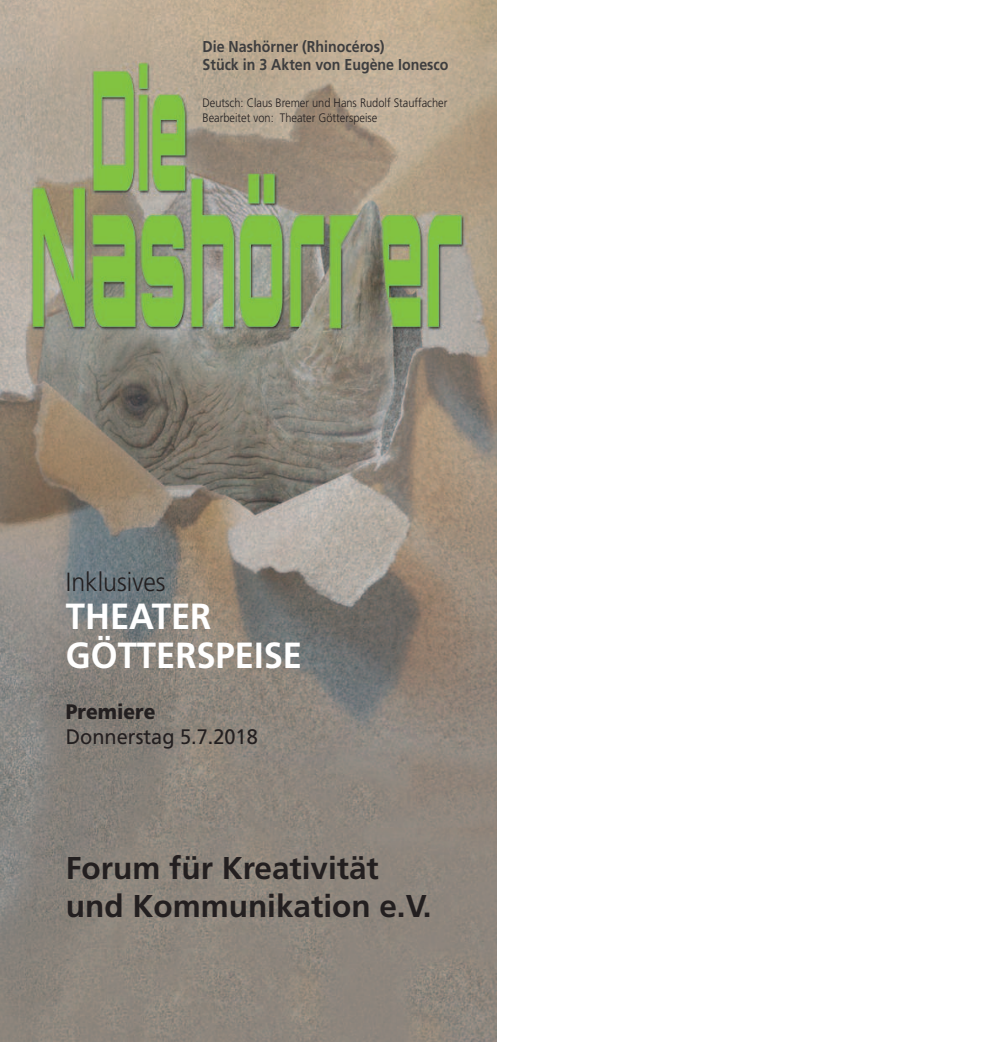
<style>
.page{position:relative;width:993px;height:1042px;background:#fff}
.page>*{position:absolute;margin:0;border:0;box-sizing:border-box;transform-origin:0 0}
.t1{font:700 36.4px/38.7px "Frutiger";color:#fff;scale:.95 1}
.t2{font:700 31.5px/37.8px "Frutiger";color:#231f20}
.t3{font:300 26.25px "Frutiger";color:#231f20;scale:.95 1}
.t4{font:21px "Frutiger";color:#231f20;scale:.95 1}
.t5{font:900 21px "Frutiger";color:#231f20;scale:.91 1}
.t6{font:700 15.75px/18.9px "Frutiger";color:#3e3e3f;scale:.9 1}
.t7{font:300 12.25px/14.7px "Frutiger";color:#231f20;scale:.9 1}
</style>
<div class="page">
<img style="left:0;top:0;width:496px;height:1042px">
<p class="t6" style="left:202px;top:38px;width:275px">Die Nashörner (Rhinocéros)<br>Stück in 3 Akten von Eugène Ionesco</p>
<p class="t7" style="left:202px;top:97px;width:273px">Deutsch: Claus Bremer und Hans Rudolf Stauffacher<br>Bearbeitet von: Theater Götterspeise</p>
<h3 class="t3" style="left:66px;top:571px;width:107px">Inklusives</h3>
<h1 class="t1" style="left:66px;top:600px;width:250px">THEATER<br>GÖTTERSPEISE</h1>
<h3 class="t5" style="left:66px;top:703px;width:100px">Premiere</h3>
<h3 class="t4" style="left:66px;top:728px;width:203px">Donnerstag 5.7.2018</h3>
<h2 class="t2" style="left:66px;top:851px;width:367px">Forum für Kreativität und Kommunikation e.V.</h2>
</div>
